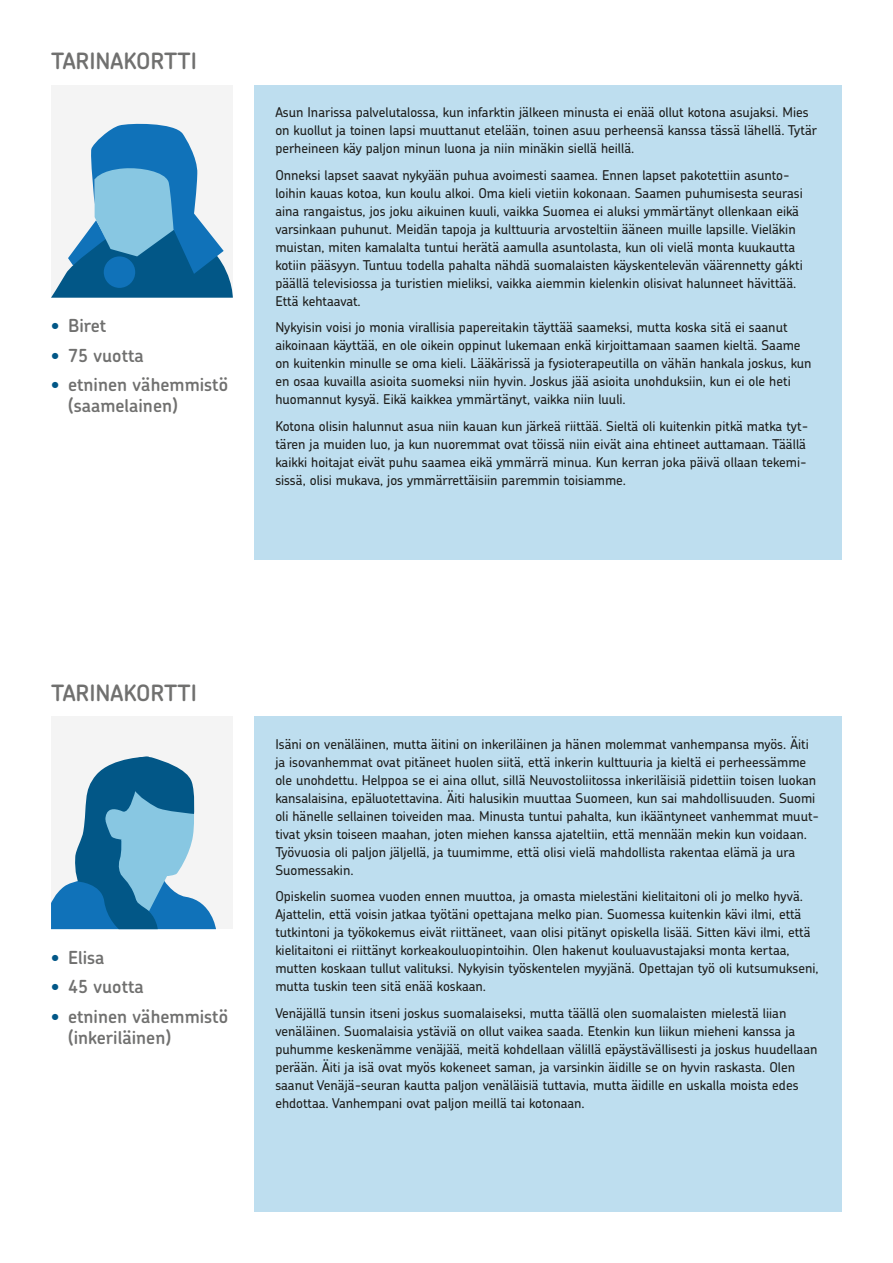
<style>
.page{position:relative;width:893px;height:1263px;background:#fff}
.page>*{position:absolute;margin:0;border:0;box-sizing:border-box;transform-origin:0 0}
.t1{font:600 22.5px "Chevin";color:#70706f}
.t2{font:600 18px/21px "Chevin";color:#70706f}
.t3{font:500 13.5px/18px "Chevin";color:#1d1d1b}
.s1{color:#025787}
</style>
<div class="page">
<div style="left:51px;top:85px;width:182px;height:213px;background:#f4f4f4"></div>
<div style="left:51px;top:716px;width:182px;height:213px;background:#f4f4f4"></div>
<div style="left:254px;top:85px;width:588px;height:474px;background:#bedeef"></div>
<div style="left:254px;top:716px;width:588px;height:496px;background:#bedeef"></div>
<svg style="left:51px;top:756px;width:165px;height:173px"></svg>
<svg style="left:51px;top:123px;width:182px;height:175px"></svg>
<h1 class="t1" style="left:51px;top:46px;width:147px">TARINAKORTTI</h1>
<h2 class="t2" style="left:51px;top:315px;width:57px"><span class="s1">•</span> Biret</h2>
<h2 class="t2" style="left:51px;top:344px;width:94px"><span class="s1">•</span> 75 vuotta</h2>
<h2 class="t2" style="left:68px;top:374px;width:162px;text-indent:-17px"><span class="s1">•</span> etninen vähemmistö (saamelainen)</h2>
<p class="t3" style="left:275px;top:103px;width:543px">Asun Inarissa palvelutalossa, kun infarktin jälkeen minusta ei enää ollut kotona asujaksi. Mies on kuollut ja toinen lapsi muuttanut etelään, toinen asuu perheensä kanssa tässä lähellä. Tytär perheineen käy paljon minun luona ja niin minäkin siellä heillä.</p>
<p class="t3" style="left:275px;top:165px;width:529px">Onneksi lapset saavat nykyään puhua avoimesti saamea. Ennen lapset pakotettiin asunto&shy;loihin kauas kotoa, kun koulu alkoi. Oma kieli vietiin kokonaan. Saamen puhumisesta seurasi aina rangaistus, jos joku aikuinen kuuli, vaikka Suomea ei aluksi ymmärtänyt ollenkaan eikä varsinkaan puhunut. Meidän tapoja ja kulttuuria arvosteltiin ääneen muille lapsille. Vieläkin muistan, miten kamalalta tuntui herätä aamulla asuntolasta, kun oli vielä monta kuukautta kotiin pääsyyn. Tuntuu todella pahalta nähdä suomalaisten käyskentelevän väärennetty gákti päällä televisiossa ja turistien mieliksi, vaikka aiemmin kielenkin olisivat halunneet hävittää.<br>Että kehtaavat.</p>
<p class="t3" style="left:275px;top:318px;width:538px">Nykyisin voisi jo monia virallisia papereitakin täyttää saameksi, mutta koska sitä ei saanut aikoinaan käyttää, en ole oikein oppinut lukemaan enkä kirjoittamaan saamen kieltä. Saame on kuitenkin minulle se oma kieli. Lääkärissä ja fysioterapeutilla on vähän hankala joskus, kun en osaa kuvailla asioita suomeksi niin hyvin. Joskus jää asioita unohduksiin, kun ei ole heti huomannut kysyä. Eikä kaikkea ymmärtänyt, vaikka niin luuli.</p>
<p class="t3" style="left:275px;top:416px;width:534px">Kotona olisin halunnut asua niin kauan kun järkeä riittää. Sieltä oli kuitenkin pitkä matka tyt&shy;tären ja muiden luo, ja kun nuoremmat ovat töissä niin eivät aina ehtineet auttamaan. Täällä kaikki hoitajat eivät puhu saamea eikä ymmärrä minua. Kun kerran joka päivä ollaan tekemi&shy;sissä, olisi mukava, jos ymmärrettäisiin paremmin toisiamme.</p>
<h1 class="t1" style="left:51px;top:678px;width:147px">TARINAKORTTI</h1>
<h2 class="t2" style="left:51px;top:946px;width:55px"><span class="s1">•</span> Elisa</h2>
<h2 class="t2" style="left:51px;top:976px;width:94px"><span class="s1">•</span> 45 vuotta</h2>
<h2 class="t2" style="left:68px;top:1005px;width:162px;text-indent:-17px"><span class="s1">•</span> etninen vähemmistö (inkeriläinen)</h2>
<p class="t3" style="left:275px;top:734px;width:545px">Isäni on venäläinen, mutta äitini on inkeriläinen ja hänen molemmat vanhempansa myös. Äiti ja isovanhemmat ovat pitäneet huolen siitä, että inkerin kulttuuria ja kieltä ei perheessämme ole unohdettu. Helppoa se ei aina ollut, sillä Neuvostoliitossa inkeriläisiä pidettiin toisen luokan kansalaisina, epäluotettavina. Äiti halusikin muuttaa Suomeen, kun sai mahdollisuuden. Suomi oli hänelle sellainen toiveiden maa. Minusta tuntui pahalta, kun ikääntyneet vanhemmat muut&shy;tivat yksin toiseen maahan, joten miehen kanssa ajateltiin, että mennään mekin kun voidaan.<br>Työvuosia oli paljon jäljellä, ja tuumimme, että olisi vielä mahdollista rakentaa elämä ja ura Suomessakin.</p>
<p class="t3" style="left:275px;top:887px;width:545px">Opiskelin suomea vuoden ennen muuttoa, ja omasta mielestäni kielitaitoni oli jo melko hyvä.<br>Ajattelin, että voisin jatkaa työtäni opettajana melko pian. Suomessa kuitenkin kävi ilmi, että tutkintoni ja työkokemus eivät riittäneet, vaan olisi pitänyt opiskella lisää. Sitten kävi ilmi, että kielitaitoni ei riittänyt korkeakouluopintoihin. Olen hakenut kouluavustajaksi monta kertaa, mutten koskaan tullut valituksi. Nykyisin työskentelen myyjänä. Opettajan työ oli kutsumukseni, mutta tuskin teen sitä enää koskaan.</p>
<p class="t3" style="left:275px;top:1003px;width:544px">Venäjällä tunsin itseni joskus suomalaiseksi, mutta täällä olen suomalaisten mielestä liian venäläinen. Suomalaisia ystäviä on ollut vaikea saada. Etenkin kun liikun mieheni kanssa ja puhumme keskenämme venäjää, meitä kohdellaan välillä epäystävällisesti ja joskus huudellaan perään. Äiti ja isä ovat myös kokeneet saman, ja varsinkin äidille se on hyvin raskasta. Olen saanut Venäjä-seuran kautta paljon venäläisiä tuttavia, mutta äidille en uskalla moista edes ehdottaa. Vanhempani ovat paljon meillä tai kotonaan.</p>
</div>
